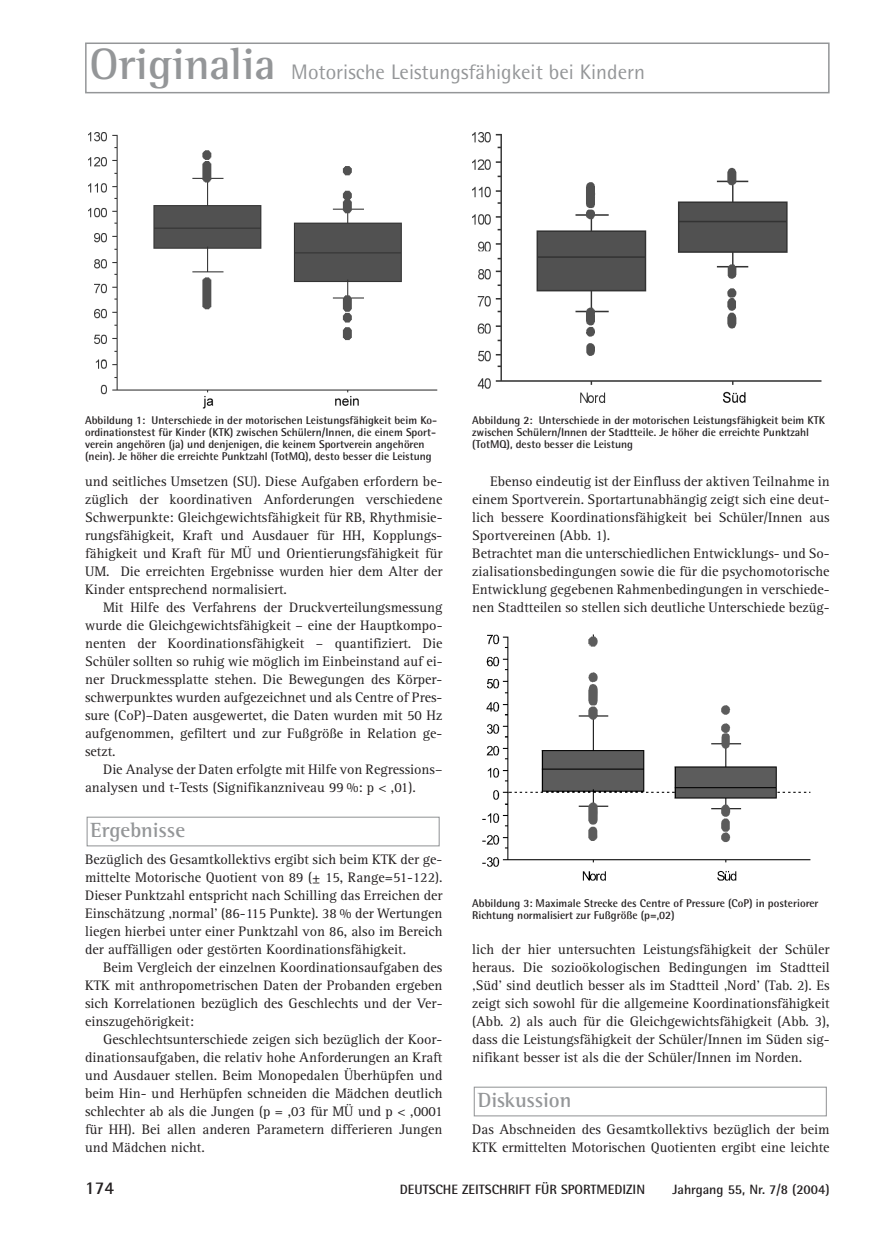
<style>
.page{position:relative;width:872px;height:1233px;background:#fff}
.page>*{position:absolute;margin:0;border:0;box-sizing:border-box;transform-origin:0 0}
.t1{font:21px "Rotis Semi Sans";color:#949698}
.t2{font:700 21px "Rotis Semi Serif";color:#949698}
.t3{font:700 18px "Rotis Semi Sans";color:#231f20}
.t4{font:14.25px/18px "Rotis Serif";color:#231f20;text-align:justify}
.t5{font:700 13.5px "Rotis Semi Sans";color:#231f20}
.t6{font:700 11.25px/12px "Rotis Semi Sans";color:#231f20}
.s1{font-family:"Rotis Semi Serif";font-weight:700;font-size:45px}
</style>
<div class="page">
<div style="left:85px;top:43px;width:744px;height:50px;border:2px solid #949698"></div>
<div style="left:87px;top:817px;width:352px;height:29px;border:1px solid #949698"></div>
<div style="left:473px;top:1087px;width:353px;height:29px;border:1px solid #949698"></div>
<img style="left:472px;top:133px;width:350px;height:270px">
<img style="left:88px;top:132px;width:350px;height:277px">
<img style="left:482px;top:634px;width:329px;height:247px">
<h1 class="t1" style="left:90px;top:64px;width:557px"><span class="s1">Originalia</span> Motorische Leistungsfähigkeit bei Kindern</h1>
<p class="t6" style="left:85px;top:416px;width:353px">Abbildung 1: Unterschiede in der motorischen Leistungsfähigkeit beim Ko&shy;ordinationstest für Kinder (KTK) zwischen Schülern/Innen, die einem Sport&shy;verein angehören (ja) und denjenigen, die keinem Sportverein angehören (nein). Je höher die erreichte Punktzahl (TotMQ), desto besser die Leistung</p>
<p class="t6" style="left:472px;top:416px;width:354px">Abbildung 2: Unterschiede in der motorischen Leistungsfähigkeit beim KTK zwischen Schülern/Innen der Stadtteile. Je höher die erreichte Punktzahl (TotMQ), desto besser die Leistung</p>
<p class="t4" style="left:85px;top:474px;width:359px">und seitliches Umsetzen (SU). Diese Aufgaben erfordern be&shy;züglich der koordinativen Anforderungen verschiedene Schwerpunkte: Gleichgewichtsfähigkeit für RB, Rhythmisie&shy;rungsfähigkeit, Kraft und Ausdauer für HH, Kopplungs&shy;fähigkeit und Kraft für MÜ und Orientierungsfähigkeit für UM. Die erreichten Ergebnisse wurden hier dem Alter der Kinder entsprechend normalisiert.</p>
<p class="t4" style="left:85px;top:600px;width:359px;text-indent:18px">Mit Hilfe des Verfahrens der Druckverteilungsmessung wurde die Gleichgewichtsfähigkeit – eine der Hauptkompo&shy;nenten der Koordinationsfähigkeit – quantifiziert. Die Schüler sollten so ruhig wie möglich im Einbeinstand auf ei&shy;ner Druckmessplatte stehen. Die Bewegungen des Körper&shy;schwerpunktes wurden aufgezeichnet und als Centre of Pres&shy;sure (CoP)–Daten ausgewertet, die Daten wurden mit 50 Hz aufgenommen, gefiltert und zur Fußgröße in Relation ge&shy;setzt.</p>
<p class="t4" style="left:85px;top:762px;width:359px;text-indent:18px">Die Analyse der Daten erfolgte mit Hilfe von Regressions– analysen und t-Tests (Signifikanzniveau 99 %: p &lt; ,01).</p>
<h1 class="t2" style="left:91px;top:822px;width:96px">Ergebnisse</h1>
<p class="t4" style="left:85px;top:852px;width:359px">Bezüglich des Gesamtkollektivs ergibt sich beim KTK der ge&shy;mittelte Motorische Quotient von 89 (± 15, Range=51-122).<br>Dieser Punktzahl entspricht nach Schilling das Erreichen der Einschätzung ‚normal’ (86-115 Punkte). 38 % der Wertungen liegen hierbei unter einer Punktzahl von 86, also im Bereich der auffälligen oder gestörten Koordinationsfähigkeit.</p>
<p class="t4" style="left:85px;top:960px;width:359px;text-indent:18px">Beim Vergleich der einzelnen Koordinationsaufgaben des KTK mit anthropometrischen Daten der Probanden ergeben sich Korrelationen bezüglich des Geschlechts und der Ver&shy;einszugehörigkeit:</p>
<p class="t4" style="left:85px;top:1032px;width:359px;text-indent:18px">Geschlechtsunterschiede zeigen sich bezüglich der Koor&shy;dinationsaufgaben, die relativ hohe Anforderungen an Kraft und Ausdauer stellen. Beim Monopedalen Überhüpfen und beim Hin- und Herhüpfen schneiden die Mädchen deutlich schlechter ab als die Jungen (p = ,03 für MÜ und p &lt; ,0001 für HH). Bei allen anderen Parametern differieren Jungen und Mädchen nicht.</p>
<p class="t4" style="left:472px;top:474px;width:359px;text-align:left;text-indent:18px">Ebenso eindeutig ist der Einfluss der aktiven Teilnahme in einem Sportverein. Sportartunabhängig zeigt sich eine deut&shy;lich bessere Koordinationsfähigkeit bei Schüler/Innen aus Sportvereinen (Abb. 1).<br>Betrachtet man die unterschiedlichen Entwicklungs- und So&shy;zialisationsbedingungen sowie die für die psychomotorische Entwicklung gegebenen Rahmenbedingungen in verschiede&shy;nen Stadtteilen so stellen sich deutliche Unterschiede bezüg-</p>
<p class="t6" style="left:472px;top:898px;width:348px">Abbildung 3: Maximale Strecke des Centre of Pressure (CoP) in posteriorer<br>Richtung normalisiert zur Fußgröße (p=,02)</p>
<p class="t4" style="left:472px;top:942px;width:359px">lich der hier untersuchten Leistungsfähigkeit der Schüler heraus. Die sozioökologischen Bedingungen im Stadtteil ‚Süd’ sind deutlich besser als im Stadtteil ‚Nord’ (Tab. 2). Es zeigt sich sowohl für die allgemeine Koordinationsfähigkeit (Abb. 2) als auch für die Gleichgewichtsfähigkeit (Abb. 3), dass die Leistungsfähigkeit der Schüler/Innen im Süden sig&shy;nifikant besser ist als die der Schüler/Innen im Norden.</p>
<h1 class="t2" style="left:478px;top:1092px;width:95px">Diskussion</h1>
<p class="t4" style="left:472px;top:1122px;width:359px">Das Abschneiden des Gesamtkollektivs bezüglich der beim<br>KTK ermittelten Motorischen Quotienten ergibt eine leichte</p>
<p class="t3" style="left:85px;top:1182px;width:30px">174</p>
<p class="t5" style="left:400px;top:1185px;width:247px">DEUTSCHE ZEITSCHRIFT FÜR SPORTMEDIZIN</p>
<p class="t5" style="left:672px;top:1185px;width:159px">Jahrgang 55, Nr. 7/8 (2004)</p>
</div>
